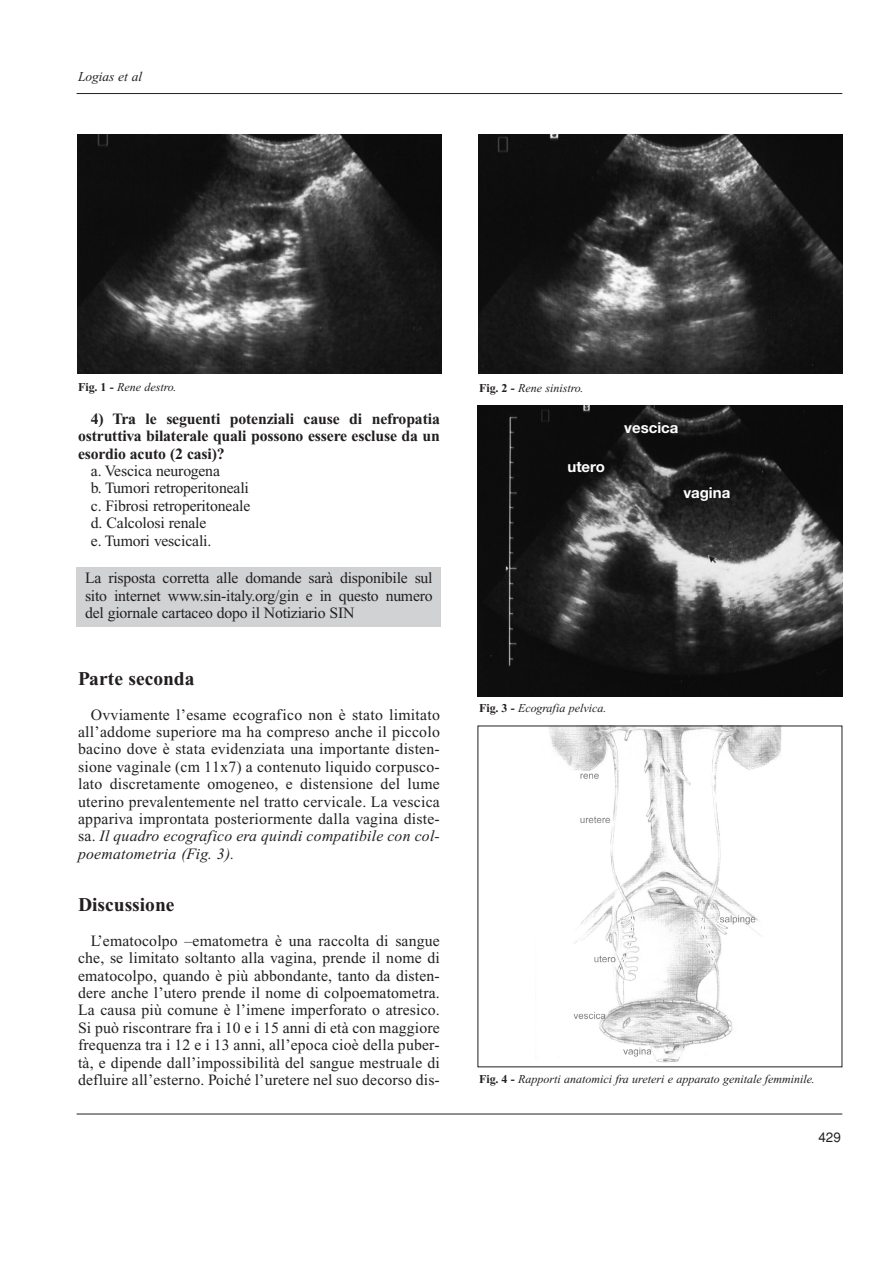
<style>
.page{position:relative;width:893px;height:1263px;background:#fff}
.page>*{position:absolute;margin:0;border:0;box-sizing:border-box;transform-origin:0 0}
.t1{font:700 19.5px "Times New Roman";color:#231f20}
.t2{font:15.75px/17.4px "Times New Roman";letter-spacing:-.01em;color:#231f20;text-align:justify}
.t3{font:700 15.75px/17.4px "Times New Roman";letter-spacing:-.01em;color:#231f20;text-align:justify}
.t4{font:700 15px "Helvetica Neue";color:#fff}
.t5{font:italic 13.5px "Times New Roman";color:#231f20}
.t6{font:13.5px "Helvetica";color:#231f20}
.t7{font:italic 12px "Times New Roman";color:#231f20}
.s1{font-weight:700;font-style:normal}
.s2{font-style:italic}
</style>
<div class="page">
<hr style="left:77px;top:93px;width:765px;height:1px;background:#231f20">
<hr style="left:77px;top:1114px;width:765px;height:1px;background:#231f20">
<img style="left:78px;top:134px;width:363px;height:240px">
<img style="left:478px;top:134px;width:364px;height:240px">
<img style="left:477px;top:406px;width:365px;height:290px">
<img style="left:549px;top:728px;width:233px;height:335px">
<div style="left:77px;top:567px;width:364px;height:59px;background:#d1d2d4"></div>
<p class="t5" style="left:78px;top:72px;width:66px">Logias et al</p>
<p class="t7" style="left:78px;top:382px;width:100px"><span class="s1">Fig. 1 -</span> Rene destro.</p>
<p class="t7" style="left:479px;top:384px;width:106px"><span class="s1">Fig. 2 -</span> Rene sinistro.</p>
<p class="t3" style="left:78px;top:411px;width:363px;text-indent:13px">4) Tra le seguenti potenziali cause di nefropatia ostruttiva bilaterale quali possono essere escluse da un esordio acuto (2 casi)?</p>
<p class="t2" style="left:91px;top:463px;width:161px;text-align:left">a. Vescica neurogena<br>b. Tumori retroperitoneali c. Fibrosi retroperitoneale d. Calcolosi renale<br>e. Tumori vescicali.</p>
<p class="t2" style="left:85px;top:571px;width:349px">La risposta corretta alle domande sarà disponibile sul sito internet www.sin-italy.org/gin e in questo numero del giornale cartaceo dopo il Notiziario SIN</p>
<p class="t4" style="left:567px;top:461px;width:39px">utero</p>
<p class="t4" style="left:624px;top:423px;width:56px">vescica</p>
<p class="t4" style="left:683px;top:488px;width:48px">vagina</p>
<p class="t1" style="left:78px;top:672px;width:118px">Parte seconda</p>
<p class="t2" style="left:78px;top:707px;width:363px;text-indent:13px">Ovviamente l’esame ecografico non è stato limitato all’addome superiore ma ha compreso anche il piccolo bacino dove è stata evidenziata una importante disten&shy;sione vaginale (cm 11x7) a contenuto liquido corpusco&shy;lato discretamente omogeneo, e distensione del lume uterino prevalentemente nel tratto cervicale. La vescica appariva improntata posteriormente dalla vagina diste&shy;sa. <span class="s2">Il quadro ecografico era quindi compatibile con col&shy;poematometria (Fig. 3).</span></p>
<p class="t1" style="left:78px;top:898px;width:98px">Discussione</p>
<p class="t2" style="left:78px;top:933px;width:363px;text-indent:13px">L’ematocolpo –ematometra è una raccolta di sangue che, se limitato soltanto alla vagina, prende il nome di ematocolpo, quando è più abbondante, tanto da disten&shy;dere anche l’utero prende il nome di colpoematometra.<br>La causa più comune è l’imene imperforato o atresico.<br>Si può riscontrare fra i 10 e i 15 anni di età con maggiore frequenza tra i 12 e i 13 anni, all’epoca cioè della puber&shy;tà, e dipende dall’impossibilità del sangue mestruale di defluire all’esterno. Poiché l’uretere nel suo decorso dis-</p>
<p class="t7" style="left:479px;top:704px;width:129px"><span class="s1">Fig. 3 -</span> Ecografia pelvica.</p>
<p class="t7" style="left:479px;top:1074px;width:337px"><span class="s1">Fig. 4 -</span> Rapporti anatomici fra ureteri e apparato genitale femminile.</p>
<p class="t6" style="left:818px;top:1133px;width:24px">429</p>
</div>
